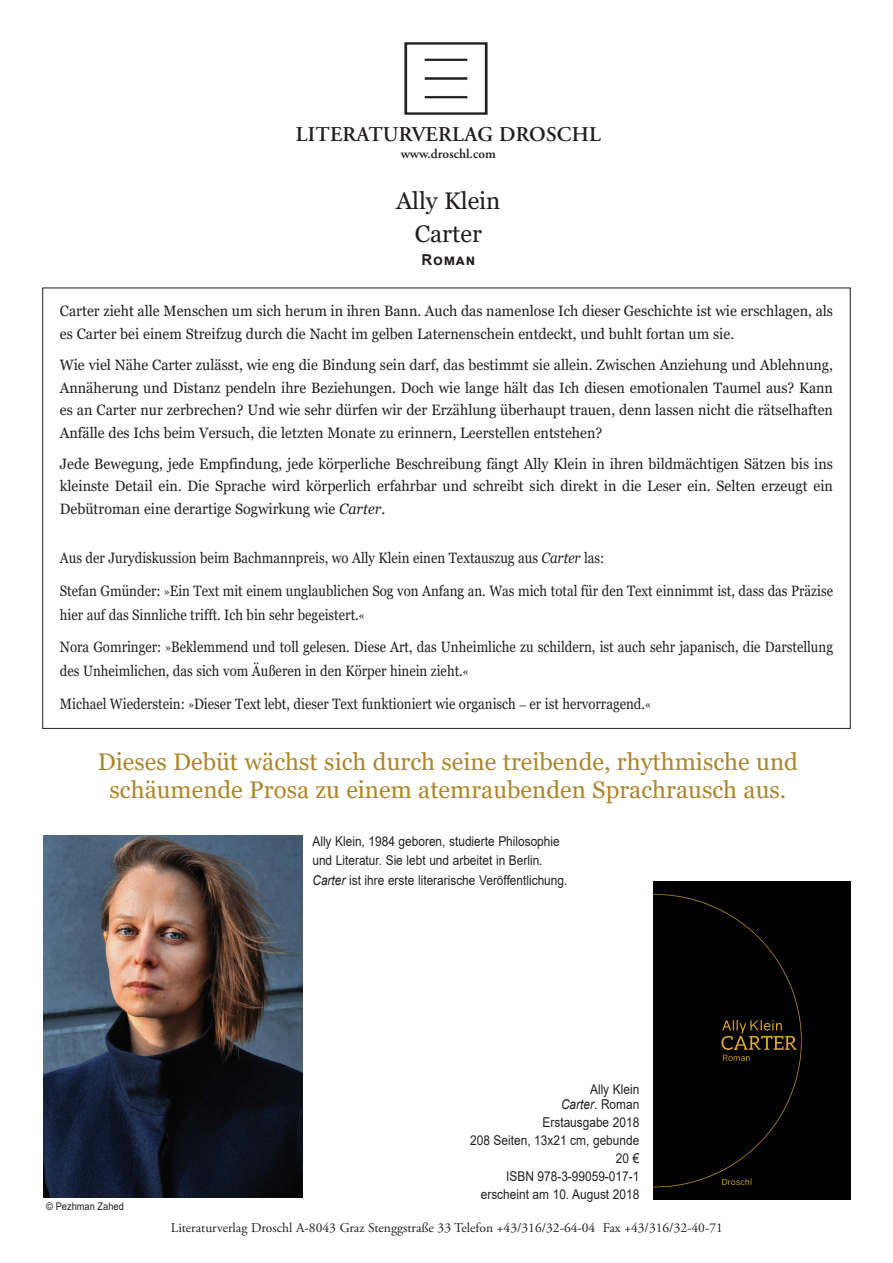
<style>
.page{position:relative;width:893px;height:1263px;background:#fff}
.page>*{position:absolute;margin:0;border:0;box-sizing:border-box;transform-origin:0 0}
.t1{font:24px/29px "Georgia";color:#ae862d;text-align:center}
.t2{font:24px/33.2px "Georgia";color:#231f20;text-align:center}
.t3{font:600 21px "Adobe Garamond Pro";letter-spacing:.015em;color:#231f20}
.t4{font:15px/22.5px "Georgia";color:#231f20;text-align:justify;scale:.95 1}
.t5{font:15px/32.5px "Georgia";color:#231f20;scale:.88 1}
.t6{font:700 15px "Arial";letter-spacing:.05em;color:#231f20}
.t7{font:13.5px/18px "Arial";color:#231f20;text-align:right;scale:.88 1}
.t8{font:13.5px "Adobe Garamond Pro";color:#231f20}
.t9{font:600 13.5px "Adobe Garamond Pro";color:#231f20}
.t10{font:10.5px "Arial";color:#231f20;scale:.88 1}
.s1{font-style:italic}
.s2{font-family:"New Century Schlbk"}
.s3{font-family:"Adobe Garamond Pro"}
</style>
<div class="page">
<img style="left:404px;top:42px;width:84px;height:73px">
<img style="left:43px;top:835px;width:260px;height:363px">
<div style="left:654px;top:882px;width:197px;height:318px;background:#000001"></div>
<h2 class="t3" style="left:296px;top:122px;width:307px">LITERATURVERLAG DROSCHL</h2>
<p class="t9" style="left:401px;top:146px;width:97px">www.droschl.com</p>
<h1 class="t2" style="left:396px;top:185px;width:106px">Ally Klein<br>Carter</h1>
<p class="t6" style="left:421px;top:249px;width:55px">Roman</p>
<p class="t4" style="left:60px;top:300px;width:815px">Carter zieht alle Menschen um sich herum in ihren Bann. Auch das namenlose Ich dieser Geschichte ist wie erschlagen, als es Carter bei einem Streifzug durch die Nacht im gelben Laternenschein entdeckt, und buhlt fortan um sie.</p>
<p class="t4" style="left:60px;top:354px;width:815px">Wie viel Nähe Carter zulässt, wie eng die Bindung sein darf, das bestimmt sie allein. Zwischen Anziehung und Ablehnung, Annäherung und Distanz pendeln ihre Beziehungen. Doch wie lange hält das Ich diesen emotionalen Taumel aus? Kann es an Carter nur zerbrechen? Und wie sehr dürfen wir der Erzählung überhaupt trauen, denn lassen nicht die rätselhaften Anfälle des Ichs beim Versuch, die letzten Monate zu erinnern, Leerstellen entstehen?</p>
<p class="t4" style="left:60px;top:452px;width:815px">Jede Bewegung, jede Empfindung, jede körperliche Beschreibung fängt Ally Klein in ihren bildmächtigen Sätzen bis ins kleinste Detail ein. Die Sprache wird körperlich erfahrbar und schreibt sich direkt in die Leser ein. Selten erzeugt ein Debütroman eine derartige Sogwirkung wie <span class="s1">Carter</span>.</p>
<p class="t5" style="left:60px;top:542px;width:880px">Aus der Jurydiskussion beim Bachmannpreis, wo Ally Klein einen Textauszug aus <span class="s1">Carter</span> las:<br>Stefan Gmünder: <span class="s2">»</span>Ein Text mit einem unglaublichen Sog von Anfang an. Was mich total für den Text einnimmt ist, dass das Präzise</p>
<p class="t5" style="left:60px;top:598px;width:880px">hier auf das Sinnliche trifft. Ich bin sehr begeistert.<span class="s2">«<br></span>Nora Gomringer: <span class="s2">»</span>Beklemmend und toll gelesen. Diese Art, das Unheimliche zu schildern, ist auch sehr japanisch, die Darstellung</p>
<p class="t5" style="left:60px;top:655px;width:673px">des Unheimlichen, das sich vom Äußeren in den Körper hinein zieht.<span class="s2">«<br></span>Michael Wiederstein: <span class="s2">»</span>Dieser Text lebt, dieser Text funktioniert wie organisch <span class="s3">–</span> er ist hervorragend.<span class="s2">«</span></p>
<h1 class="t1" style="left:98px;top:747px;width:702px">Dieses Debüt wächst sich durch seine treibende, rhythmische und schäumende Prosa zu einem atemraubenden Sprachrausch aus.</h1>
<p class="t7" style="left:312px;top:831px;width:291px;line-height:19.5px;text-align:left">Ally Klein, 1984 geboren, studierte Philosophie und Literatur. Sie lebt und arbeitet in Berlin.<br><span class="s1">Carter</span> ist ihre erste literarische Veröffentlichung.</p>
<p class="t10" style="left:46px;top:1199px;width:90px">© Pezhman Zahed</p>
<p class="t7" style="left:561px;top:1081px;width:90px;line-height:15px">Ally Klein<br><span class="s1">Carter</span>. Roman</p>
<p class="t7" style="left:470px;top:1113px;width:194px">Erstausgabe 2018<br>208 Seiten, 13x21 cm, gebunde<br>20 €<br>ISBN 978-3-99059-017-1 erscheint am 10. August 2018</p>
<p class="t8" style="left:171px;top:1220px;width:553px">Literaturverlag Droschl A-8043 Graz Stenggstraße 33 Telefon +43/316/32-64-04 Fax +43/316/32-40-71</p>
</div>
